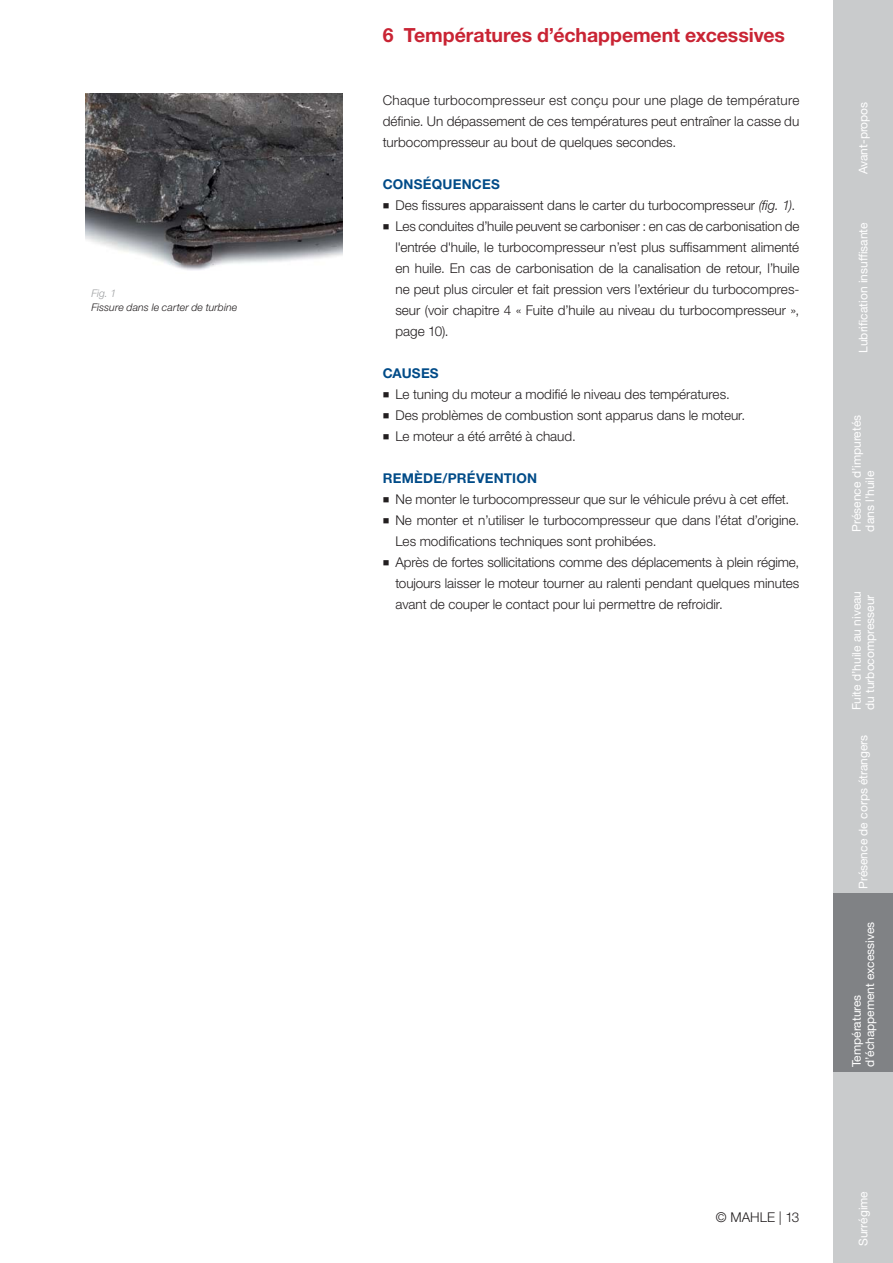
<style>
.page{position:relative;width:893px;height:1263px;background:#fff}
.page>*{position:absolute;margin:0;border:0;box-sizing:border-box;transform-origin:0 0}
.t1{font:700 19.5px "Helvetica Neue LTW1 G";letter-spacing:-.005em;color:#c92434}
.t2{font:300 13.5px/21px "Helvetica Neue LTW1 G";color:#231f20}
.t3{font:700 13.5px "Helvetica Neue LTW1 G";letter-spacing:.015em;color:#004b88}
.t4{font:12px/13.5px "Helvetica Neue LTW1 G";color:#fff}
.t5{font:italic 300 10.5px "Helvetica Neue LTW1 G";letter-spacing:.01em;color:#231f20}
.t6{font:italic 300 10.5px "Helvetica Neue LTW1 G";color:#9d9fa1}
.s1{font-weight:700;color:#004b88}
.s2{font-style:italic}
</style>
<div class="page">
<img style="left:85px;top:94px;width:257px;height:176px">
<div style="left:833px;top:0;width:60px;height:1263px;background:#c9cbcc"></div>
<div style="left:833px;top:893px;width:60px;height:178px;background:#808285"></div>
<p class="t6" style="left:91px;top:290px;width:26px">Fig. 1</p>
<p class="t5" style="left:91px;top:303px;width:147px">Fissure dans le carter de turbine</p>
<h1 class="t1" style="left:383px;top:28px;width:404px">6 Températures d’échappement excessives</h1>
<p class="t2" style="left:383px;top:91px;width:418px;text-align:justify">Chaque turbocompresseur est conçu pour une plage de température définie. Un dépassement de ces températures peut entraîner la casse du turbocompresseur au bout de quelques secondes.</p>
<p class="t2" style="left:395px;top:175px;width:405px;text-indent:-13px"><span class="s1">CONSÉQUENCES<br></span>Des fissures apparaissent dans le carter du turbocompresseur <span class="s2">(fig. 1)</span>.<br>Les conduites d’huile peuvent se carboniser : en cas de carbonisation de l'entrée d'huile, le turbocompresseur n’est plus suffisamment alimenté en huile. En cas de carbonisation de la canalisation de retour, l’huile ne peut plus circuler et fait pression vers l’extérieur du turbocompres&shy;seur (voir chapitre 4 « Fuite d’huile au niveau du turbocompresseur », page 10).</p>
<p class="t3" style="left:383px;top:368px;width:58px">CAUSES</p>
<p class="t2" style="left:395px;top:385px;width:351px">Le tuning du moteur a modifié le niveau des températures.<br>Des problèmes de combustion sont apparus dans le moteur.<br>Le moteur a été arrêté à chaud.</p>
<p class="t3" style="left:383px;top:473px;width:156px">REMÈDE/PRÉVENTION</p>
<p class="t2" style="left:395px;top:490px;width:405px">Ne monter le turbocompresseur que sur le véhicule prévu à cet effet.<br>Ne monter et n’utiliser le turbocompresseur que dans l’état d’origine.<br>Les modifications techniques sont prohibées.<br>Après de fortes sollicitations comme des déplacements à plein régime, toujours laisser le moteur tourner au ralenti pendant quelques minutes avant de couper le contact pour lui permettre de refroidir.</p>
<p class="t2" style="left:716px;top:1207px;width:85px">© MAHLE | 13</p>
<p class="t4" style="left:857px;top:174px;width:74px;rotate:-90deg">Avant-propos</p>
<p class="t4" style="left:857px;top:353px;width:132px;rotate:-90deg">Lubrification insuffisante</p>
<p class="t4" style="left:851px;top:531px;width:118px;rotate:-90deg">Présence d’impuretés dans l’huile</p>
<p class="t4" style="left:851px;top:710px;width:121px;rotate:-90deg">Fuite d’huile au niveau du turbocompresseur</p>
<p class="t4" style="left:857px;top:889px;width:156px;rotate:-90deg">Présence de corps étrangers</p>
<p class="t4" style="left:851px;top:1067px;width:147px;rotate:-90deg">Températures d’échappement excessives</p>
<p class="t4" style="left:857px;top:1246px;width:56px;rotate:-90deg">Surrégime</p>
</div>
